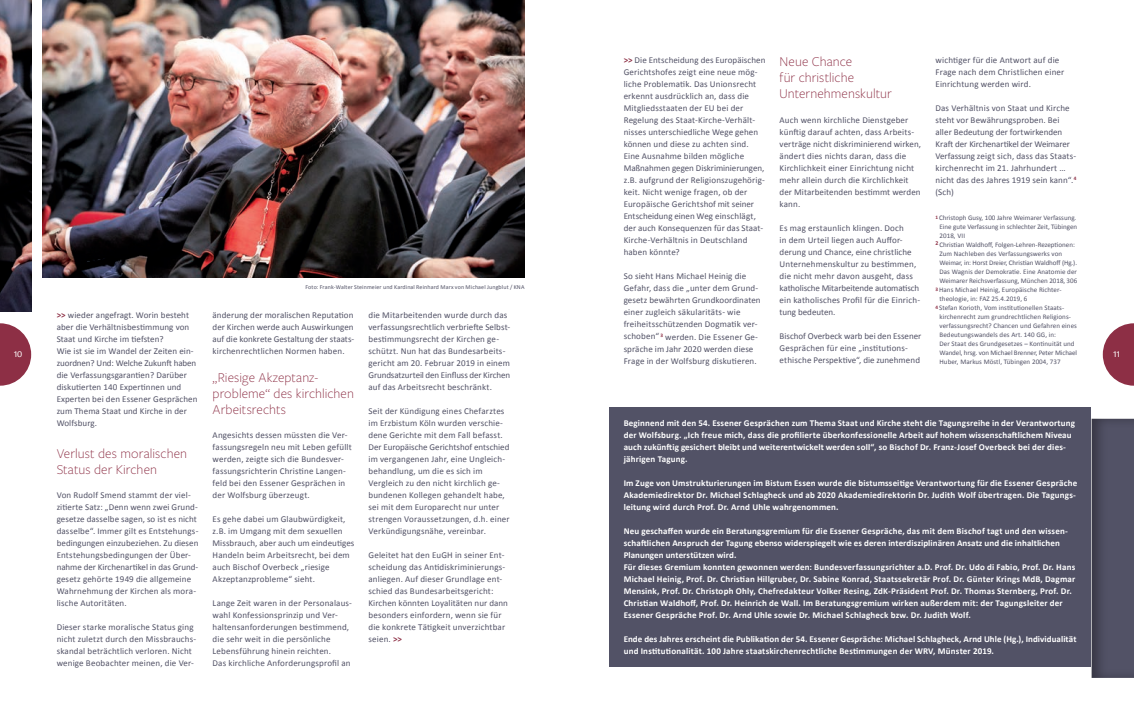
<style>
.page{position:relative;width:1134px;height:709px;background:#fff}
.page>*{position:absolute;margin:0;border:0;box-sizing:border-box;transform-origin:0 0}
.t1{font:300 14px/16px "Freight Sans Pro";letter-spacing:.005em;color:#8d2f45}
.t2{font:9px/12px "Calibri";letter-spacing:.015em;color:#525266}
.t3{font:700 9px/12px "Calibri";letter-spacing:.02em;color:#fff}
.t4{font:9px "Calibri";color:#fff}
.t5{font:7px "Calibri";color:#525266}
.t6{font:6px "Calibri";letter-spacing:.02em;color:#525266}
.s1{font-weight:700;color:#8d2f45}
.s2{font-weight:700;font-size:5.2px;color:#8d2f45}
</style>
<div class="page">
<svg style="left:0;top:323px;width:31px;height:63px"></svg>
<svg style="left:1103px;top:323px;width:31px;height:63px"></svg>
<div style="left:609px;top:407px;width:482px;height:259px;background:#525266"></div>
<div style="left:1088px;top:414px;width:46px;height:264px;background:#231f20;opacity:.39"></div>
<img style="left:43px;top:0;width:481px;height:278px">
<img style="left:0;top:0;width:31px;height:312px">
<h1 class="t1" style="left:780px;top:53px;width:114px">Neue Chance<br>für christliche<br>Unternehmenskultur</h1>
<p class="t2" style="left:780px;top:114px;width:143px">Auch wenn kirchliche Dienstgeber künftig darauf achten, dass Arbeits&shy;verträge nicht diskriminierend wirken, ändert dies nichts daran, dass die Kirchlichkeit einer Einrichtung nicht mehr allein durch die Kirchlichkeit der Mitarbeitenden bestimmt werden kann.</p>
<p class="t2" style="left:780px;top:222px;width:142px">Es mag erstaunlich klingen. Doch<br>in dem Urteil liegen auch Auffor&shy;derung und Chance, eine christliche Unternehmenskultur zu bestimmen, die nicht mehr davon ausgeht, dass katholische Mitarbeitende automatisch ein katholisches Profil für die Einrich&shy;tung bedeuten.</p>
<p class="t2" style="left:780px;top:330px;width:143px">Bischof Overbeck warb bei den Essener<br>Gesprächen für eine „institutions&shy;ethische Perspektive“, die zunehmend</p>
<p class="t2" style="left:624px;top:54px;width:143px"><span class="s1">&gt;&gt;</span> Die Entscheidung des Europäischen Gerichtshofes zeigt eine neue mög&shy;liche Problematik. Das Unionsrecht erkennt ausdrücklich an, dass die Mitgliedsstaaten der EU bei der Regelung des Staat-Kirche-Verhält&shy;nisses unterschiedliche Wege gehen können und diese zu achten sind.<br>Eine Ausnahme bilden mögliche Maßnahmen gegen Diskriminierungen, z.B. aufgrund der Religionszugehörig&shy;keit. Nicht wenige fragen, ob der Europäische Gerichtshof mit seiner Entscheidung einen Weg einschlägt, der auch Konsequenzen für das Staat-Kirche-Verhältnis in Deutschland haben könnte?</p>
<p class="t2" style="left:624px;top:270px;width:138px">So sieht Hans Michael Heinig die Gefahr, dass die „unter dem Grund&shy;gesetz bewährten Grundkoordinaten einer zugleich säkularitäts- wie freiheitsschützenden Dogmatik ver&shy;schoben“ <sup>3</sup> werden. Die Essener Ge&shy;spräche im Jahr 2020 werden diese Frage in der Wolfsburg diskutieren.</p>
<p class="t2" style="left:935px;top:54px;width:130px">wichtiger für die Antwort auf die<br>Frage nach dem Christlichen einer<br>Einrichtung werden wird.</p>
<p class="t2" style="left:935px;top:102px;width:142px">Das Verhältnis von Staat und Kirche steht vor Bewährungsproben. Bei aller Bedeutung der fortwirkenden<br>Kraft der Kirchenartikel der Weimarer<br>Verfassung zeigt sich, dass das Staats&shy;kirchenrecht im 21. Jahrhundert … nicht das des Jahres 1919 sein kann“.<sup>4 </sup>(Sch)</p>
<p class="t5" style="left:935px;top:213px;width:142px"><span class="s2">1</span> Christoph Gusy, 100 Jahre Weimarer Verfassung.</p>
<p class="t5" style="left:939px;top:222px;width:139px">Eine gute Verfassung in schlechter Zeit, Tübingen</p>
<p class="t5" style="left:939px;top:231px;width:27px">2018, VII</p>
<p class="t5" style="left:935px;top:240px;width:141px"><sup>2</sup> Christian Waldhoff, Folgen-Lehren-Rezeptionen:</p>
<p class="t5" style="left:939px;top:249px;width:124px">Zum Nachleben des Verfassungswerks von</p>
<p class="t5" style="left:939px;top:258px;width:139px">Weimar, in: Horst Dreier, Christian Waldhoff (Hg.).</p>
<p class="t5" style="left:939px;top:267px;width:139px">Das Wagnis der Demokratie. Eine Anatomie der</p>
<p class="t5" style="left:939px;top:276px;width:139px">Weimarer Reichsverfassung, München 2018, 306</p>
<p class="t5" style="left:935px;top:285px;width:128px"><span class="s2">3</span> Hans Michael Heinig, Europäische Richter-</p>
<p class="t5" style="left:939px;top:294px;width:90px">theologie, in: FAZ 25.4.2019, 6</p>
<p class="t5" style="left:935px;top:303px;width:130px"><span class="s2">4</span> Stefan Korioth, Vom institutionellen Staats-</p>
<p class="t5" style="left:939px;top:312px;width:133px">kirchenrecht zum grundrechtlichen Religions-</p>
<p class="t5" style="left:939px;top:321px;width:139px">verfassungsrecht? Chancen und Gefahren eines</p>
<p class="t5" style="left:939px;top:330px;width:118px">Bedeutungswandels des Art. 140 GG, in:</p>
<p class="t5" style="left:939px;top:339px;width:137px">Der Staat des Grundgesetzes – Kontinuität und</p>
<p class="t5" style="left:939px;top:348px;width:139px">Wandel, hrsg. von Michael Brenner, Peter Michael</p>
<p class="t5" style="left:939px;top:357px;width:123px">Huber, Markus Möstl, Tübingen 2004, 737</p>
<p class="t6" style="left:305px;top:283px;width:221px">Foto: Frank-Walter Steinmeier und Kardinal Reinhard Marx von Michael Jungblut / KNA</p>
<p class="t2" style="left:369px;top:309px;width:143px">die Mitarbeitenden wurde durch das verfassungsrechtlich verbriefte Selbst&shy;bestimmungsrecht der Kirchen ge&shy;schützt. Nun hat das Bundesarbeits&shy;gericht am 20. Februar 2019 in einem Grundsatzurteil den Einfluss der Kirchen auf das Arbeitsrecht beschränkt.</p>
<p class="t2" style="left:369px;top:405px;width:143px">Seit der Kündigung eines Chefarztes im Erzbistum Köln wurden verschie&shy;dene Gerichte mit dem Fall befasst.<br>Der Europäische Gerichtshof entschied im vergangenen Jahr, eine Ungleich&shy;behandlung, um die es sich im Vergleich zu den nicht kirchlich ge&shy;bundenen Kollegen gehandelt habe, sei mit dem Europarecht nur unter strengen Voraussetzungen, d.h. einer Verkündigungsnähe, vereinbar.</p>
<p class="t2" style="left:369px;top:549px;width:141px">Geleitet hat den EuGH in seiner Ent&shy;scheidung das Antidiskriminierungs&shy;anliegen. Auf dieser Grundlage ent&shy;schied das Bundesarbeitsgericht:<br>Kirchen könnten Loyalitäten nur dann besonders einfordern, wenn sie für die konkrete Tätigkeit unverzichtbar seien. <span class="s1">&gt;&gt;</span></p>
<p class="t2" style="left:213px;top:309px;width:143px;text-align:justify">änderung der moralischen Reputation der Kirchen werde auch Auswirkungen auf die konkrete Gestaltung der staats&shy;kirchenrechtlichen Normen haben.</p>
<h1 class="t1" style="left:213px;top:369px;width:143px">„Riesige Akzeptanz&shy;probleme“ des kirchlichen<br>Arbeitsrechts</h1>
<p class="t2" style="left:213px;top:429px;width:141px">Angesichts dessen müssten die Ver&shy;fassungsregeln neu mit Leben gefüllt werden, zeigte sich die Bundesver&shy;fassungsrichterin Christine Langen&shy;feld bei den Essener Gesprächen in der Wolfsburg überzeugt.</p>
<p class="t2" style="left:213px;top:513px;width:143px">Es gehe dabei um Glaubwürdigkeit, z.B. im Umgang mit dem sexuellen Missbrauch, aber auch um eindeutiges Handeln beim Arbeitsrecht, bei dem auch Bischof Overbeck „riesige Akzeptanzprobleme“ sieht.</p>
<p class="t2" style="left:213px;top:597px;width:141px">Lange Zeit waren in der Personalaus&shy;wahl Konfessionsprinzip und Ver&shy;haltensanforderungen bestimmend, die sehr weit in die persönliche Lebensführung hinein reichten.<br>Das kirchliche Anforderungsprofil an</p>
<p class="t2" style="left:57px;top:309px;width:142px"><span class="s1">&gt;&gt;</span> wieder angefragt. Worin besteht aber die Verhältnisbestimmung von<br>Staat und Kirche im tiefsten?<br>Wie ist sie im Wandel der Zeiten ein&shy;zuordnen? Und: Welche Zukunft haben die Verfassungsgarantien? Darüber diskutierten 140 Expertinnen und<br>Experten bei den Essener Gesprächen zum Thema Staat und Kirche in der<br>Wolfsburg.</p>
<h1 class="t1" style="left:57px;top:445px;width:132px">Verlust des moralischen<br>Status der Kirchen</h1>
<p class="t2" style="left:57px;top:489px;width:143px">Von Rudolf Smend stammt der viel&shy;zitierte Satz: „Denn wenn zwei Grund&shy;gesetze dasselbe sagen, so ist es nicht dasselbe“. Immer gilt es Entstehungs&shy;bedingungen einzubeziehen. Zu diesen Entstehungsbedingungen der Über&shy;nahme der Kirchenartikel in das Grund&shy;gesetz gehörte 1949 die allgemeine Wahrnehmung der Kirchen als mora&shy;lische Autoritäten.</p>
<p class="t2" style="left:57px;top:621px;width:141px">Dieser starke moralische Status ging nicht zuletzt durch den Missbrauchs&shy;skandal beträchtlich verloren. Nicht wenige Beobachter meinen, die Ver-</p>
<p class="t4" style="left:14px;top:348px;width:10px">10</p>
<p class="t4" style="left:1113px;top:348px;width:8px">11</p>
<p class="t3" style="left:624px;top:417px;width:453px">Beginnend mit den 54. Essener Gesprächen zum Thema Staat und Kirche steht die Tagungsreihe in der Verantwortung der Wolfsburg. „Ich freue mich, dass die profilierte überkonfessionelle Arbeit auf hohem wissenschaftlichem Niveau auch zukünftig gesichert bleibt und weiterentwickelt werden soll“, so Bischof Dr. Franz-Josef Overbeck bei der dies&shy;jährigen Tagung.</p>
<p class="t3" style="left:624px;top:477px;width:455px">Im Zuge von Umstrukturierungen im Bistum Essen wurde die bistumsseitige Verantwortung für die Essener Gespräche<br>Akademiedirektor Dr. Michael Schlagheck und ab 2020 Akademiedirektorin Dr. Judith Wolf übertragen. Die Tagungs&shy;leitung wird durch Prof. Dr. Arnd Uhle wahrgenommen.</p>
<p class="t3" style="left:624px;top:525px;width:453px">Neu geschaffen wurde ein Beratungsgremium für die Essener Gespräche, das mit dem Bischof tagt und den wissen&shy;schaftlichen Anspruch der Tagung ebenso widerspiegelt wie es deren interdisziplinären Ansatz und die inhaltlichen Planungen unterstützen wird.<br>Für dieses Gremium konnten gewonnen werden: Bundesverfassungsrichter a.D. Prof. Dr. Udo di Fabio, Prof. Dr. Hans Michael Heinig, Prof. Dr. Christian Hillgruber, Dr. Sabine Konrad, Staatssekretär Prof. Dr. Günter Krings MdB, Dagmar Mensink, Prof. Dr. Christoph Ohly, Chefredakteur Volker Resing, ZdK-Präsident Prof. Dr. Thomas Sternberg, Prof. Dr.<br>Christian Waldhoff, Prof. Dr. Heinrich de Wall. Im Beratungsgremium wirken außerdem mit: der Tagungsleiter der Essener Gespräche Prof. Dr. Arnd Uhle sowie Dr. Michael Schlagheck bzw. Dr. Judith Wolf.</p>
<p class="t3" style="left:624px;top:633px;width:454px">Ende des Jahres erscheint die Publikation der 54. Essener Gespräche: Michael Schlagheck, Arnd Uhle (Hg.), Individualität und Institutionalität. 100 Jahre staatskirchenrechtliche Bestimmungen der WRV, Münster 2019.</p>
</div>
